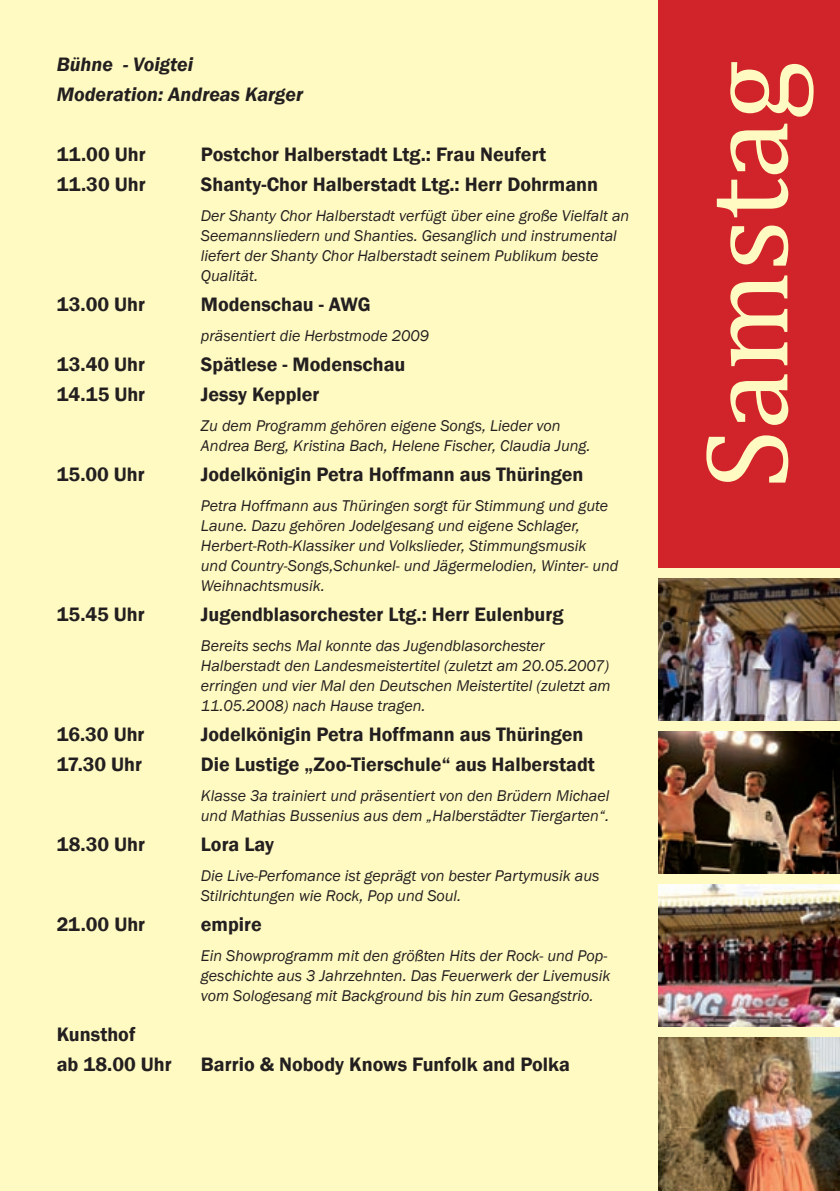
<style>
.page{position:relative;width:840px;height:1191px;background:#fff}
.page>*{position:absolute;margin:0;border:0;box-sizing:border-box;transform-origin:0 0}
.t1{font:120px "Cambria";color:#fffac1}
.t2{font:600 20px/30px "Franklin Gothic";color:#231f20}
.t3{font:italic 600 20px/30px "Franklin Gothic";color:#231f20}
.t4{font:italic 16px/20px "Franklin Gothic";color:#231f20}
</style>
<div class="page">
<div style="left:0;top:0;width:839px;height:1191px;background:#fffac1"></div>
<div style="left:658px;top:0;width:181px;height:567px;background:#d1232a"></div>
<img style="left:658px;top:578px;width:181px;height:142px">
<img style="left:658px;top:731px;width:181px;height:142px">
<img style="left:658px;top:884px;width:181px;height:142px">
<img style="left:658px;top:1038px;width:181px;height:153px">
<p class="t3" style="left:57px;top:49px;width:248px">Bühne - Voigtei<br>Moderation: Andreas Karger</p>
<p class="t2" style="left:57px;top:139px;width:90px">11.00 Uhr</p>
<p class="t2" style="left:201px;top:139px;width:346px">Postchor Halberstadt Ltg.: Frau Neufert</p>
<p class="t2" style="left:57px;top:169px;width:90px">11.30 Uhr</p>
<p class="t2" style="left:201px;top:169px;width:398px">Shanty-Chor Halberstadt Ltg.: Herr Dohrmann</p>
<p class="t4" style="left:201px;top:206px;width:429px">Der Shanty Chor Halberstadt verfügt über eine große Vielfalt an Seemannsliedern und Shanties. Gesanglich und instrumental liefert der Shanty Chor Halberstadt seinem Publikum beste Qualität.</p>
<p class="t2" style="left:57px;top:289px;width:90px">13.00 Uhr</p>
<p class="t2" style="left:201px;top:289px;width:171px">Modenschau - AWG</p>
<p class="t4" style="left:201px;top:326px;width:230px">präsentiert die Herbstmode 2009</p>
<p class="t2" style="left:57px;top:349px;width:90px">13.40 Uhr</p>
<p class="t2" style="left:201px;top:349px;width:206px">Spätlese - Modenschau</p>
<p class="t2" style="left:57px;top:379px;width:90px">14.15 Uhr</p>
<p class="t2" style="left:201px;top:379px;width:120px">Jessy Keppler</p>
<p class="t4" style="left:201px;top:416px;width:391px">Zu dem Programm gehören eigene Songs, Lieder von<br>Andrea Berg, Kristina Bach, Helene Fischer, Claudia Jung.</p>
<p class="t2" style="left:57px;top:459px;width:89px">15.00 Uhr</p>
<p class="t2" style="left:201px;top:459px;width:384px">Jodelkönigin Petra Hoffmann aus Thüringen</p>
<p class="t4" style="left:201px;top:496px;width:419px">Petra Hoffmann aus Thüringen sorgt für Stimmung und gute Laune. Dazu gehören Jodelgesang und eigene Schlager, Herbert-Roth-Klassiker und Volkslieder, Stimmungsmusik<br>und Country-Songs,Schunkel- und Jägermelodien, Winter- und Weihnachtsmusik.</p>
<p class="t2" style="left:57px;top:599px;width:89px">15.45 Uhr</p>
<p class="t2" style="left:201px;top:599px;width:364px">Jugendblasorchester Ltg.: Herr Eulenburg</p>
<p class="t4" style="left:201px;top:636px;width:411px">Bereits sechs Mal konnte das Jugendblasorchester Halberstadt den Landesmeistertitel (zuletzt am 20.05.2007) erringen und vier Mal den Deutschen Meistertitel (zuletzt am 11.05.2008) nach Hause tragen.</p>
<p class="t2" style="left:57px;top:719px;width:89px">16.30 Uhr</p>
<p class="t2" style="left:201px;top:719px;width:384px">Jodelkönigin Petra Hoffmann aus Thüringen</p>
<p class="t2" style="left:57px;top:749px;width:87px">17.30 Uhr</p>
<p class="t2" style="left:201px;top:749px;width:395px">Die Lustige „Zoo-Tierschule“ aus Halberstadt</p>
<p class="t4" style="left:201px;top:786px;width:410px">Klasse 3a trainiert und präsentiert von den Brüdern Michael und Mathias Bussenius aus dem „Halberstädter Tiergarten“.</p>
<p class="t2" style="left:57px;top:829px;width:90px">18.30 Uhr</p>
<p class="t2" style="left:201px;top:829px;width:75px">Lora Lay</p>
<p class="t4" style="left:201px;top:866px;width:400px">Die Live-Perfomance ist geprägt von bester Partymusik aus<br>Stilrichtungen wie Rock, Pop und Soul.</p>
<p class="t2" style="left:57px;top:909px;width:90px">21.00 Uhr</p>
<p class="t2" style="left:201px;top:909px;width:62px">empire</p>
<p class="t4" style="left:201px;top:946px;width:411px">Ein Showprogramm mit den größten Hits der Rock- und Pop&shy;geschichte aus 3 Jahrzehnten. Das Feuerwerk der Livemusik vom Sologesang mit Background bis hin zum Gesangstrio.</p>
<p class="t2" style="left:57px;top:1019px;width:116px">Kunsthof<br>ab 18.00 Uhr</p>
<p class="t2" style="left:201px;top:1049px;width:370px">Barrio &amp; Nobody Knows Funfolk and Polka</p>
<h1 class="t1" style="left:675px;top:489px;width:429px;rotate:-90deg">Samstag</h1>
</div>
